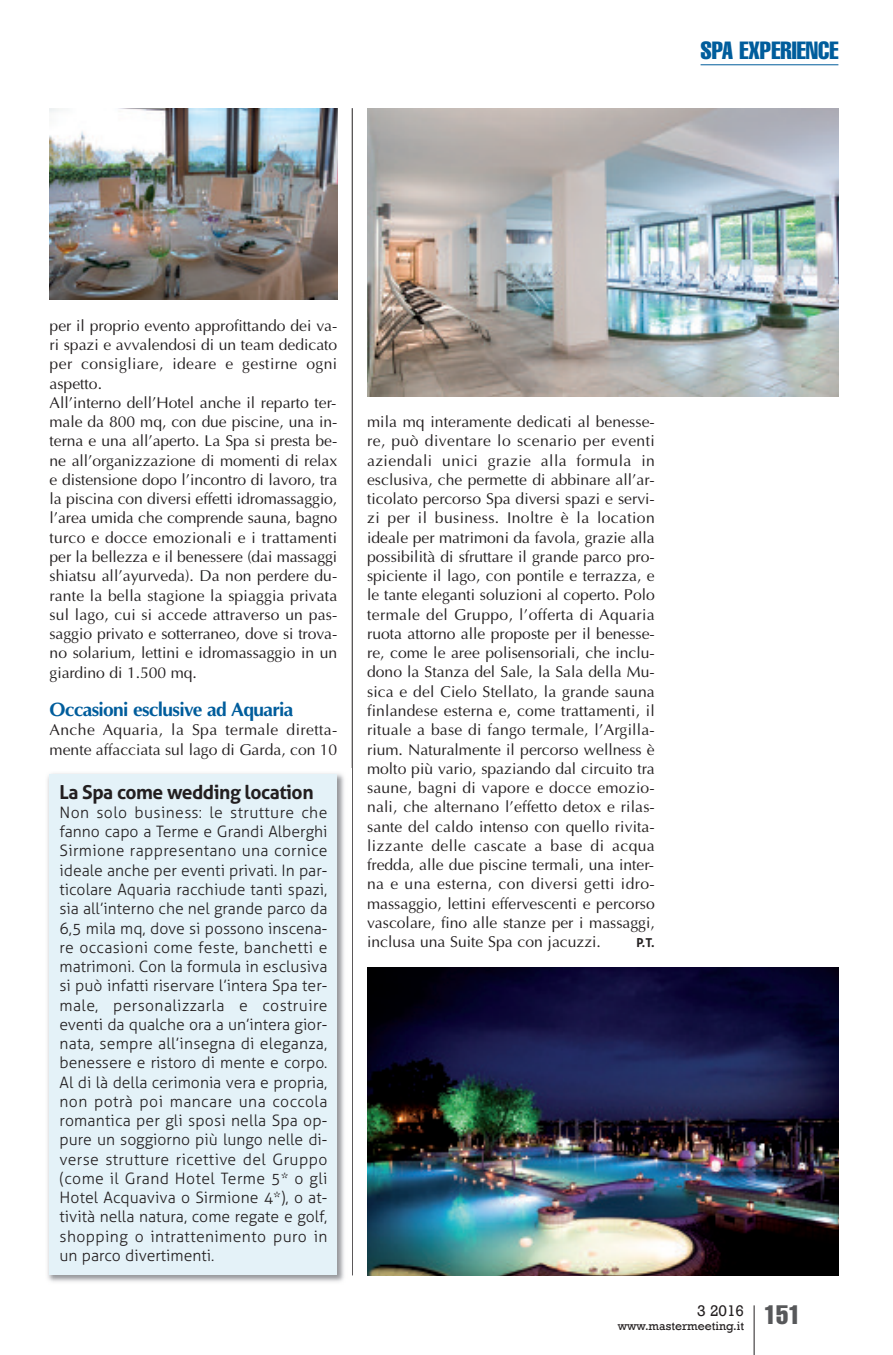
<style>
.page{position:relative;width:893px;height:1355px;background:#fff}
.page>*{position:absolute;margin:0;border:0;box-sizing:border-box;transform-origin:0 0}
.t1{font:extra-condensed 24.5px "Helvetica";color:#005d9c}
.t2{font:700 19.25px "Optima";letter-spacing:-.035em;color:#005d9c}
.t3{font:700 19.25px "Aller";letter-spacing:-.025em;color:#231f20}
.t4{font:15.75px/19.2px "Optima";color:#231f20}
.t5{font:300 15.75px/19.2px "Aller";letter-spacing:.025em;color:#231f20;text-align:justify}
.t6{font:15.75px "Rockwell";color:#231f20}
.t7{font:12.25px "Rockwell";color:#231f20}
.t8{font:700 12.25px "Aller";color:#231f20}
</style>
<div class="page">
<hr style="left:754px;top:1305px;width:1px;height:49px;background:#231f20">
<hr style="left:701px;top:64px;width:137px;height:1px;background:#005d9c">
<hr style="left:352px;top:108px;width:1px;height:1167px;background:#231f20">
<img style="left:47px;top:773px;width:297px;height:509px">
<div style="left:50px;top:774px;width:287px;height:500px;background:#e4f2f8"></div>
<img style="left:367px;top:108px;width:471px;height:288px">
<img style="left:367px;top:967px;width:471px;height:308px">
<img style="left:50px;top:108px;width:287px;height:191px">
<h1 class="t1" style="left:701px;top:42px;width:139px">SPA EXPERIENCE</h1>
<p class="t4" style="left:50px;top:316px;width:289px">per il proprio evento approfittando dei va&shy;ri spazi e avvalendosi di un team dedicato per consigliare, ideare e gestirne ogni aspetto.<br>All’interno dell’Hotel anche il reparto ter&shy;male da 800 mq, con due piscine, una in&shy;terna e una all’aperto. La Spa si presta be&shy;ne all’organizzazione di momenti di relax e distensione dopo l’incontro di lavoro, tra la piscina con diversi effetti idromassaggio, l’area umida che comprende sauna, bagno turco e docce emozionali e i trattamenti per la bellezza e il benessere (dai massaggi shiatsu all’ayurveda). Da non perdere du&shy;rante la bella stagione la spiaggia privata sul lago, cui si accede attraverso un pas&shy;saggio privato e sotterraneo, dove si trova&shy;no solarium, lettini e idromassaggio in un giardino di 1.500 mq.</p>
<p class="t2" style="left:50px;top:698px;width:245px">Occasioni esclusive ad Aquaria</p>
<p class="t4" style="left:50px;top:720px;width:289px">Anche Aquaria, la Spa termale diretta&shy;mente affacciata sul lago di Garda, con 10</p>
<p class="t3" style="left:60px;top:780px;width:256px">La Spa come wedding location</p>
<p class="t5" style="left:60px;top:802px;width:269px">Non solo business: le strutture che fanno capo a Terme e Grandi Alberghi Sirmione rappresentano una cornice ideale anche per eventi privati. In par&shy;ticolare Aquaria racchiude tanti spazi, sia all’interno che nel grande parco da 6,5 mila mq, dove si possono inscena&shy;re occasioni come feste, banchetti e matrimoni. Con la formula in esclusiva si può infatti riservare l’intera Spa ter&shy;male, personalizzarla e costruire eventi da qualche ora a un’intera gior&shy;nata, sempre all’insegna di eleganza, benessere e ristoro di mente e corpo.<br>Al di là della cerimonia vera e propria, non potrà poi mancare una coccola romantica per gli sposi nella Spa op&shy;pure un soggiorno più lungo nelle di&shy;verse strutture ricettive del Gruppo (come il Grand Hotel Terme 5* o gli Hotel Acquaviva o Sirmione 4*), o at&shy;tività nella natura, come regate e golf, shopping o intrattenimento puro in un parco divertimenti.</p>
<p class="t4" style="left:367px;top:412px;width:289px;text-align:justify">mila mq interamente dedicati al benesse&shy;re, può diventare lo scenario per eventi aziendali unici grazie alla formula in esclusiva, che permette di abbinare all’ar&shy;ticolato percorso Spa diversi spazi e servi&shy;zi per il business. Inoltre è la location ideale per matrimoni da favola, grazie alla possibilità di sfruttare il grande parco pro&shy;spiciente il lago, con pontile e terrazza, e le tante eleganti soluzioni al coperto. Polo termale del Gruppo, l’offerta di Aquaria ruota attorno alle proposte per il benesse&shy;re, come le aree polisensoriali, che inclu&shy;dono la Stanza del Sale, la Sala della Mu&shy;sica e del Cielo Stellato, la grande sauna finlandese esterna e, come trattamenti, il rituale a base di fango termale, l’Argilla&shy;rium. Naturalmente il percorso wellness è molto più vario, spaziando dal circuito tra saune, bagni di vapore e docce emozio&shy;nali, che alternano l’effetto detox e rilas&shy;sante del caldo intenso con quello rivita&shy;lizzante delle cascate a base di acqua fredda, alle due piscine termali, una inter&shy;na e una esterna, con diversi getti idro&shy;massaggio, lettini effervescenti e percorso vascolare, fino alle stanze per i massaggi, inclusa una Suite Spa con jacuzzi.</p>
<p class="t8" style="left:636px;top:935px;width:20px">P.T.</p>
<p class="t6" style="left:697px;top:1300px;width:49px">3 2016</p>
<p class="t7" style="left:618px;top:1318px;width:184px">www.mastermeeting.it <sup>151</sup></p>
</div>
